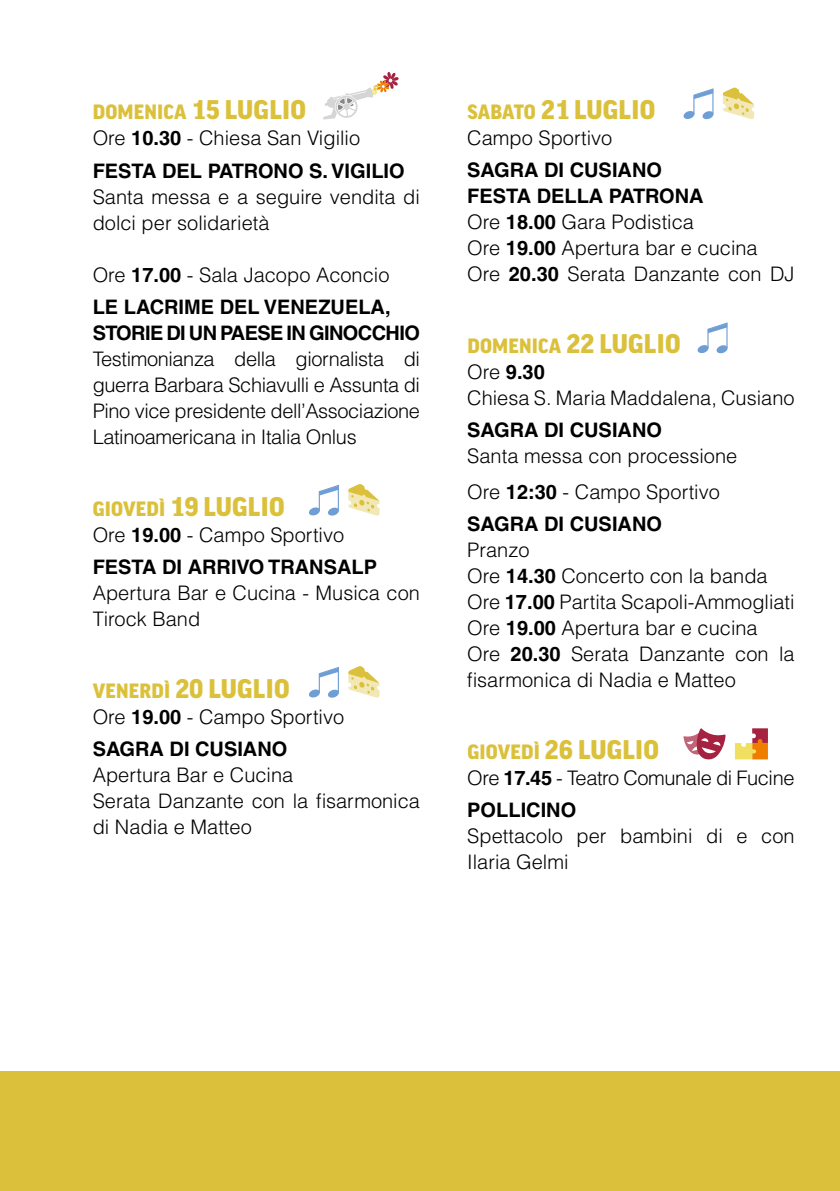
<style>
.page{position:relative;width:840px;height:1191px;background:#fff}
.page>*{position:absolute;margin:0;border:0;box-sizing:border-box;transform-origin:0 0}
.t1{font:900 26px "Good OT";letter-spacing:.01em;color:#dbc13b}
.t2{font:300 20px/26px "Helvetica";color:#000}
.t3{font:700 20px/32px "Helvetica";color:#000}
.t4{font:300 20px/32px "Helvetica";letter-spacing:-.02em;color:#000}
.t5{font:900 20px "Good OT";letter-spacing:.01em;color:#dbc13b}
.t6{font:700 20px "Helvetica";letter-spacing:-.03em;color:#000}
.s1{font-size:26px}
.s2{font-weight:300}
.s3{font-size:20px}
.s4{font-weight:700}
</style>
<div class="page">
<svg style="left:683px;top:88px;width:30px;height:32px"></svg>
<svg style="left:722px;top:87px;width:31px;height:32px"></svg>
<svg style="left:697px;top:322px;width:30px;height:32px"></svg>
<svg style="left:683px;top:728px;width:42px;height:32px"></svg>
<svg style="left:734px;top:728px;width:33px;height:31px"></svg>
<svg style="left:323px;top:72px;width:76px;height:47px"></svg>
<svg style="left:309px;top:484px;width:30px;height:32px"></svg>
<svg style="left:348px;top:484px;width:31px;height:32px"></svg>
<svg style="left:309px;top:667px;width:30px;height:31px"></svg>
<svg style="left:348px;top:666px;width:31px;height:32px"></svg>
<div style="left:0;top:1071px;width:839px;height:120px;background:#dbc13b"></div>
<p class="t5" style="left:93px;top:102px;width:214px">DOMENICA <span class="s1">15 LUGLIO</span></p>
<p class="t3" style="left:93px;top:122px;width:313px"><span class="s2">Ore</span> 10.30 <span class="s2">- Chiesa San Vigilio<br></span>FESTA DEL PATRONO S. VIGILIO</p>
<p class="t2" style="left:93px;top:183px;width:328px">Santa messa e a seguire vendita di dolci per solidarietà</p>
<p class="t3" style="left:93px;top:258px;width:299px"><span class="s2">Ore</span> 17.00 <span class="s2">- Sala Jacopo Aconcio<br></span>LE LACRIME DEL VENEZUELA,</p>
<p class="t6" style="left:93px;top:320px;width:328px">STORIE DI UN PAESE IN GINOCCHIO</p>
<p class="t2" style="left:93px;top:345px;width:328px;text-align:justify">Testimonianza della giornalista di guerra Barbara Schiavulli e Assunta di Pino vice presidente dell’Associazione Latinoamericana in Italia Onlus</p>
<h1 class="t1" style="left:93px;top:492px;width:193px"><span class="s3">GIOVEDÌ</span> 19 LUGLIO</h1>
<p class="t3" style="left:93px;top:518px;width:286px"><span class="s2">Ore</span> 19.00 <span class="s2">- Campo Sportivo<br></span>FESTA DI ARRIVO TRANSALP</p>
<p class="t2" style="left:93px;top:579px;width:328px">Apertura Bar e Cucina - Musica con<br>Tirock Band</p>
<h1 class="t1" style="left:93px;top:674px;width:198px"><span class="s3">VENERDÌ</span> 20 LUGLIO</h1>
<p class="t3" style="left:93px;top:700px;width:253px"><span class="s2">Ore</span> 19.00 <span class="s2">- Campo Sportivo<br></span>SAGRA DI CUSIANO</p>
<p class="t2" style="left:93px;top:761px;width:328px">Apertura Bar e Cucina<br>Serata Danzante con la fisarmonica di Nadia e Matteo</p>
<h1 class="t1" style="left:467px;top:96px;width:189px"><span class="s3">SABATO</span> 21 LUGLIO</h1>
<p class="t2" style="left:467px;top:125px;width:146px">Campo Sportivo</p>
<p class="t2" style="left:467px;top:157px;width:328px"><span class="s4">SAGRA DI CUSIANO<br>FESTA DELLA PATRONA<br></span>Ore <span class="s4">18.00</span> Gara Podistica<br>Ore <span class="s4">19.00</span> Apertura bar e cucina<br>Ore <span class="s4">20.30</span> Serata Danzante con DJ</p>
<p class="t5" style="left:467px;top:335px;width:214px">DOMENICA <span class="s1">22 LUGLIO</span></p>
<p class="t2" style="left:467px;top:359px;width:328px">Ore <span class="s4">9.30<br></span>Chiesa S. Maria Maddalena, Cusiano</p>
<p class="t3" style="left:467px;top:414px;width:196px">SAGRA DI CUSIANO</p>
<p class="t2" style="left:467px;top:438px;width:271px;line-height:36px">Santa messa con processione<br>Ore <span class="s4">12:30</span> - Campo Sportivo</p>
<p class="t3" style="left:467px;top:508px;width:196px">SAGRA DI CUSIANO</p>
<p class="t2" style="left:467px;top:537px;width:328px">Pranzo<br>Ore <span class="s4">14.30</span> Concerto con la banda<br>Ore <span class="s4">17.00</span> Partita Scapoli-Ammogliati<br>Ore <span class="s4">19.00</span> Apertura bar e cucina<br>Ore <span class="s4">20.30</span> Serata Danzante con la fisarmonica di Nadia e Matteo</p>
<h1 class="t1" style="left:467px;top:736px;width:193px"><span class="s3">GIOVEDÌ</span> 26 LUGLIO</h1>
<p class="t4" style="left:467px;top:762px;width:328px">Ore <span class="s4">17.45</span> - Teatro Comunale di Fucine<br><span class="s4">POLLICINO</span></p>
<p class="t2" style="left:467px;top:823px;width:328px">Spettacolo per bambini di e con<br>Ilaria Gelmi</p>
</div>
